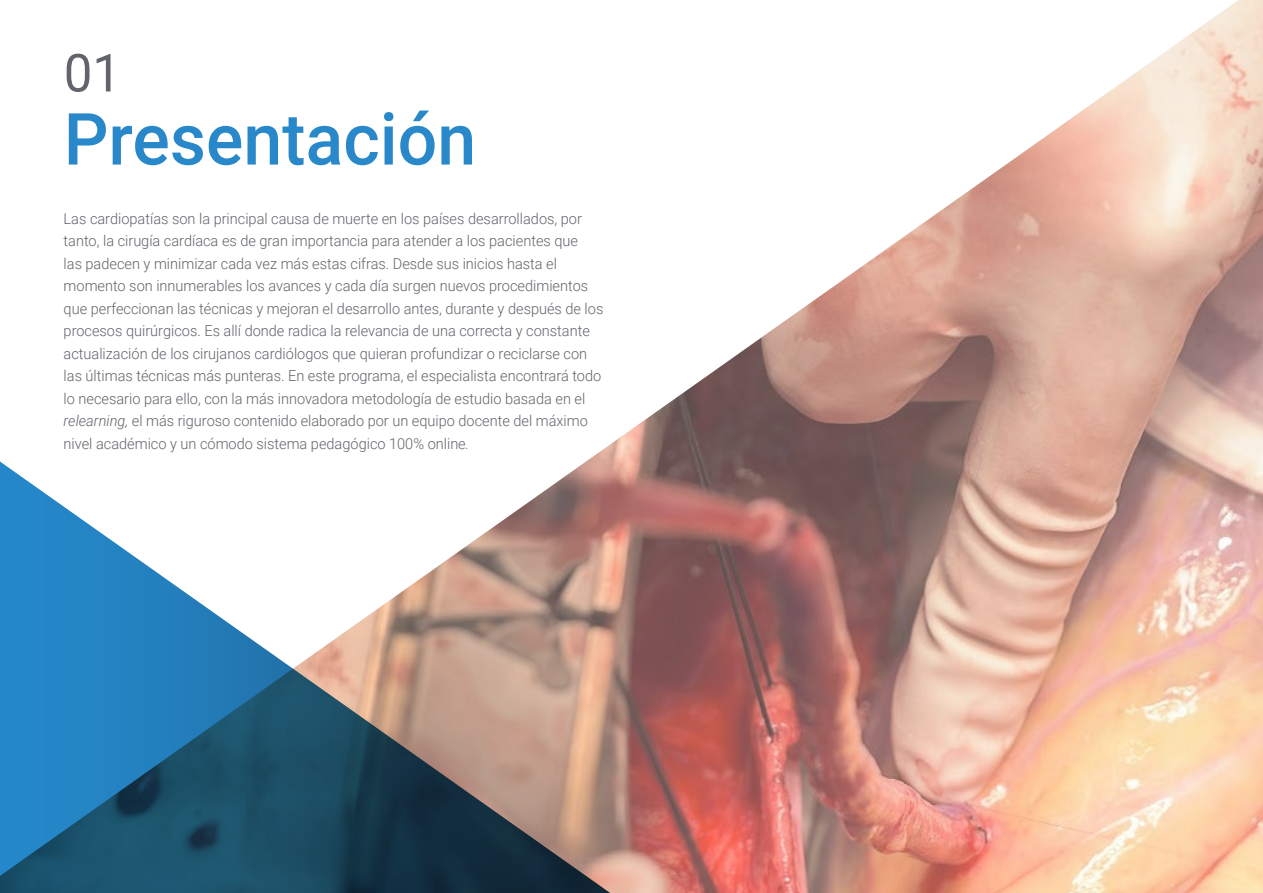
<style>
.page{position:relative;width:1263px;height:893px;background:#fff}
.page>*{position:absolute;margin:0;border:0;box-sizing:border-box;transform-origin:0 0}
.t1{font:500 72px "Roboto";color:#2988c9}
.t2{font:52.5px "Roboto";color:#61646a}
.t3{font:300 15px/22.5px "Roboto";color:#61646a}
.s1{font-style:italic}
</style>
<div class="page">
<img style="left:608px;top:0;width:655px;height:893px">
<svg style="left:0;top:446px;width:640px;height:447px"></svg>
<h2 class="t2" style="left:64px;top:36px;width:59px">01</h2>
<h1 class="t1" style="left:64px;top:89px;width:414px">Presentación</h1>
<p class="t3" style="left:64px;top:207px;width:541px">Las cardiopatías son la principal causa de muerte en los países desarrollados, por tanto, la cirugía cardíaca es de gran importancia para atender a los pacientes que<br>las padecen y minimizar cada vez más estas cifras. Desde sus inicios hasta el momento son innumerables los avances y cada día surgen nuevos procedimientos que perfeccionan las técnicas y mejoran el desarrollo antes, durante y después de los procesos quirúrgicos. Es allí donde radica la relevancia de una correcta y constante actualización de los cirujanos cardiólogos que quieran profundizar o reciclarse con las últimas técnicas más punteras. En este programa, el especialista encontrará todo lo necesario para ello, con la más innovadora metodología de estudio basada en el <span class="s1">relearning,</span> el más riguroso contenido elaborado por un equipo docente del máximo nivel académico y un cómodo sistema pedagógico 100% online<span class="s1">.</span></p>
</div>
